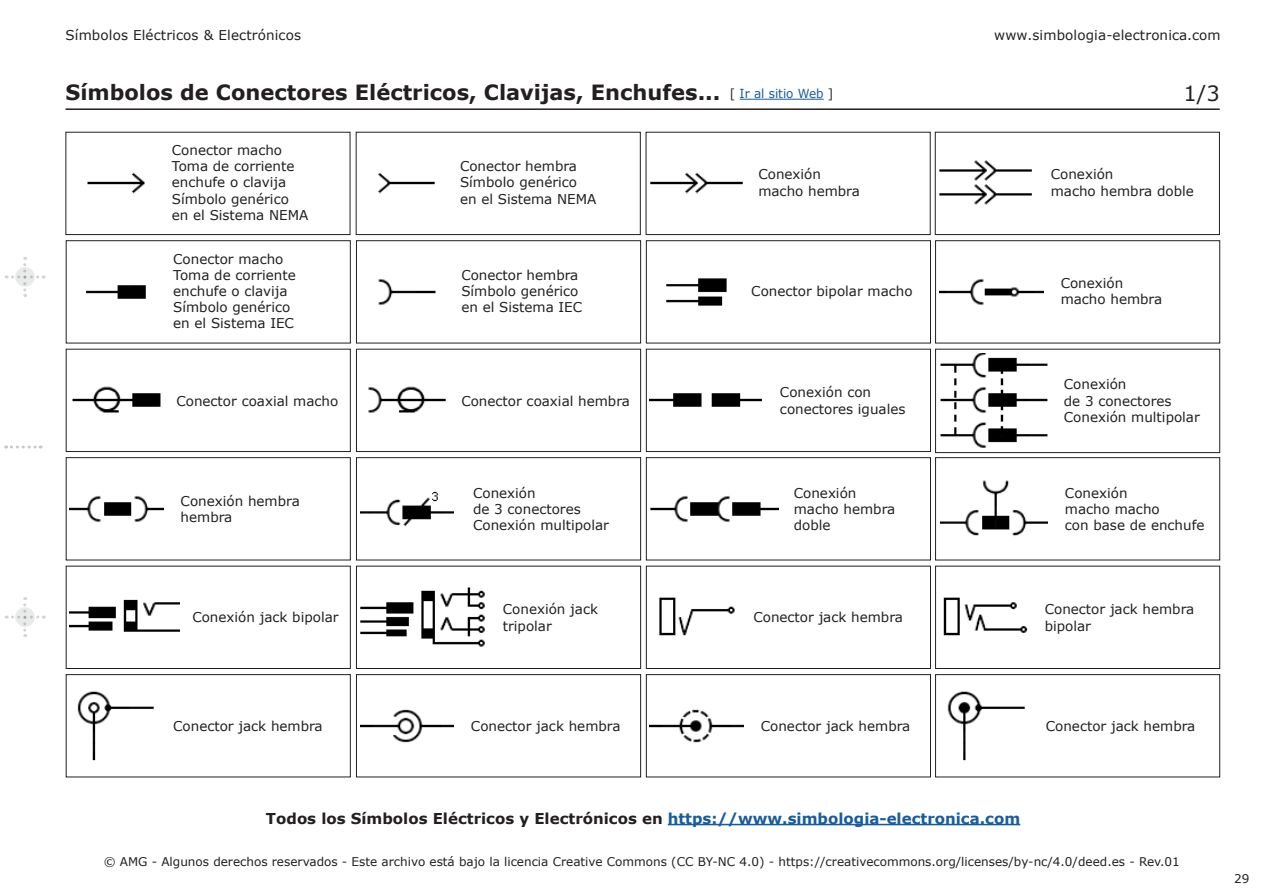
<style>
.page{position:relative;width:1263px;height:893px;background:#fff}
.page>*{position:absolute;margin:0;border:0;box-sizing:border-box;transform-origin:0 0}
.t1{font:700 21px "Verdana";color:#231f20}
.t2{font:21px "Verdana";color:#231f20}
.t3{font:700 15px "Verdana";color:#231f20}
.t4{font:13.5px/16.2px "Verdana";color:#231f20}
.t5{font:12px "Verdana";color:#231f20}
.s1{font-weight:400;font-size:12.45px}
.s2{font-weight:400;font-size:12.45px;color:#175d9e}
.s3{color:#175d9e}
</style>
<div class="page">
<div style="left:65px;top:132px;width:285px;height:103px;border:1px solid #231f20"></div>
<div style="left:66px;top:240px;width:285px;height:103px;border:1px solid #231f20"></div>
<div style="left:66px;top:349px;width:285px;height:103px;border:1px solid #231f20"></div>
<div style="left:66px;top:457px;width:285px;height:103px;border:1px solid #231f20"></div>
<div style="left:66px;top:566px;width:285px;height:103px;border:1px solid #231f20"></div>
<div style="left:66px;top:674px;width:285px;height:103px;border:1px solid #231f20"></div>
<div style="left:646px;top:132px;width:284px;height:103px;border:1px solid #231f20"></div>
<div style="left:646px;top:240px;width:285px;height:103px;border:1px solid #231f20"></div>
<div style="left:646px;top:349px;width:285px;height:103px;border:1px solid #231f20"></div>
<div style="left:646px;top:457px;width:285px;height:103px;border:1px solid #231f20"></div>
<div style="left:646px;top:566px;width:285px;height:103px;border:1px solid #231f20"></div>
<div style="left:646px;top:674px;width:285px;height:103px;border:1px solid #231f20"></div>
<div style="left:356px;top:132px;width:285px;height:103px;border:1px solid #231f20"></div>
<div style="left:356px;top:240px;width:285px;height:103px;border:1px solid #231f20"></div>
<div style="left:356px;top:349px;width:285px;height:103px;border:1px solid #231f20"></div>
<div style="left:356px;top:457px;width:285px;height:103px;border:1px solid #231f20"></div>
<div style="left:356px;top:566px;width:285px;height:103px;border:1px solid #231f20"></div>
<div style="left:356px;top:674px;width:285px;height:103px;border:1px solid #231f20"></div>
<div style="left:935px;top:132px;width:285px;height:103px;border:1px solid #231f20"></div>
<div style="left:935px;top:240px;width:285px;height:103px;border:1px solid #231f20"></div>
<div style="left:935px;top:349px;width:285px;height:104px;border:1px solid #231f20"></div>
<div style="left:935px;top:457px;width:285px;height:103px;border:1px solid #231f20"></div>
<div style="left:935px;top:566px;width:285px;height:103px;border:1px solid #231f20"></div>
<div style="left:935px;top:674px;width:285px;height:103px;border:1px solid #231f20"></div>
<svg style="left:6px;top:445px;width:35px;height:3px"></svg>
<svg style="left:6px;top:597px;width:38px;height:40px"></svg>
<svg style="left:6px;top:257px;width:38px;height:40px"></svg>
<hr style="left:65px;top:108px;width:1155px;height:2px;background:#231f20">
<hr style="left:740px;top:99px;width:84px;height:1px;background:#175d9e">
<hr style="left:668px;top:824px;width:352px;height:1px;background:#175d9e">
<img style="left:87px;top:172px;width:58px;height:22px">
<img style="left:86px;top:285px;width:60px;height:14px">
<img style="left:72px;top:386px;width:89px;height:27px">
<img style="left:70px;top:496px;width:93px;height:26px">
<img style="left:70px;top:599px;width:110px;height:33px">
<img style="left:77px;top:691px;width:77px;height:70px">
<img style="left:650px;top:172px;width:93px;height:22px">
<img style="left:666px;top:278px;width:61px;height:28px">
<img style="left:650px;top:393px;width:112px;height:14px">
<img style="left:650px;top:496px;width:129px;height:26px">
<img style="left:659px;top:597px;width:76px;height:39px">
<img style="left:650px;top:709px;width:93px;height:34px">
<img style="left:378px;top:172px;width:57px;height:22px">
<img style="left:378px;top:279px;width:58px;height:26px">
<img style="left:368px;top:386px;width:78px;height:27px">
<img style="left:360px;top:491px;width:94px;height:36px">
<img style="left:360px;top:587px;width:125px;height:60px">
<img style="left:360px;top:709px;width:94px;height:34px">
<img style="left:939px;top:160px;width:92px;height:45px">
<img style="left:939px;top:279px;width:105px;height:26px">
<img style="left:940px;top:353px;width:108px;height:95px">
<img style="left:940px;top:480px;width:108px;height:56px">
<img style="left:943px;top:597px;width:85px;height:39px">
<img style="left:947px;top:691px;width:78px;height:70px">
<p class="t4" style="left:65px;top:27px;width:237px">Símbolos Eléctricos &amp; Electrónicos</p>
<p class="t4" style="left:994px;top:27px;width:228px">www.simbologia-electronica.com</p>
<p class="t1" style="left:65px;top:77px;width:769px">Símbolos de Conectores Eléctricos, Clavijas, Enchufes... <span class="s1">[</span> <span class="s2">Ir al sitio Web</span> <span class="s1">]</span></p>
<p class="t2" style="left:1183px;top:79px;width:38px">1/3</p>
<p class="t4" style="left:172px;top:142px;width:112px">Conector macho</p>
<p class="t4" style="left:172px;top:158px;width:124px">Toma de corriente enchufe o clavija</p>
<p class="t4" style="left:172px;top:191px;width:138px">Símbolo genérico en el Sistema NEMA</p>
<p class="t4" style="left:173px;top:250px;width:112px">Conector macho</p>
<p class="t4" style="left:173px;top:267px;width:124px">Toma de corriente enchufe o clavija</p>
<p class="t4" style="left:173px;top:299px;width:122px">Símbolo genérico en el Sistema IEC</p>
<p class="t4" style="left:176px;top:392px;width:163px">Conector coaxial macho</p>
<p class="t4" style="left:181px;top:493px;width:121px">Conexión hembra hembra</p>
<p class="t4" style="left:192px;top:609px;width:148px">Conexión jack bipolar</p>
<p class="t4" style="left:460px;top:158px;width:119px">Conector hembra</p>
<p class="t4" style="left:460px;top:174px;width:138px">Símbolo genérico en el Sistema NEMA</p>
<p class="t4" style="left:461px;top:267px;width:119px">Conector hembra</p>
<p class="t4" style="left:461px;top:283px;width:122px">Símbolo genérico en el Sistema IEC</p>
<p class="t4" style="left:461px;top:392px;width:170px">Conector coaxial hembra</p>
<p class="t4" style="left:473px;top:485px;width:109px">Conexión<br>de 3 conectores</p>
<p class="t4" style="left:473px;top:517px;width:137px">Conexión multipolar</p>
<p class="t4" style="left:503px;top:601px;width:97px">Conexión jack tripolar</p>
<p class="t4" style="left:758px;top:166px;width:103px">Conexión macho hembra</p>
<p class="t4" style="left:751px;top:283px;width:163px">Conector bipolar macho</p>
<p class="t4" style="left:780px;top:384px;width:127px">Conexión con conectores iguales</p>
<p class="t4" style="left:794px;top:485px;width:103px">Conexión macho hembra doble</p>
<p class="t4" style="left:753px;top:609px;width:151px">Conector jack hembra</p>
<p class="t4" style="left:1051px;top:166px;width:145px">Conexión<br>macho hembra doble</p>
<p class="t4" style="left:1061px;top:275px;width:103px">Conexión macho hembra</p>
<p class="t4" style="left:1064px;top:376px;width:109px">Conexión<br>de 3 conectores</p>
<p class="t4" style="left:1064px;top:409px;width:137px">Conexión multipolar</p>
<p class="t4" style="left:1065px;top:485px;width:141px">Conexión<br>macho macho<br>con base de enchufe</p>
<p class="t4" style="left:1045px;top:601px;width:151px">Conector jack hembra bipolar</p>
<p class="t4" style="left:173px;top:718px;width:151px">Conector jack hembra</p>
<p class="t4" style="left:471px;top:718px;width:151px">Conector jack hembra</p>
<p class="t4" style="left:761px;top:718px;width:151px">Conector jack hembra</p>
<p class="t4" style="left:1046px;top:718px;width:151px">Conector jack hembra</p>
<p class="t3" style="left:266px;top:807px;width:756px">Todos los Símbolos Eléctricos y Electrónicos en <span class="s3">https://www.simbologia-electronica.com</span></p>
<p class="t5" style="left:104px;top:854px;width:1078px">© AMG - Algunos derechos reservados - Este archivo está bajo la licencia Creative Commons (CC BY-NC 4.0) - https://creativecommons.org/licenses/by-nc/4.0/deed.es - Rev.01</p>
<p class="t5" style="left:1234px;top:870px;width:17px">29</p>
</div>
